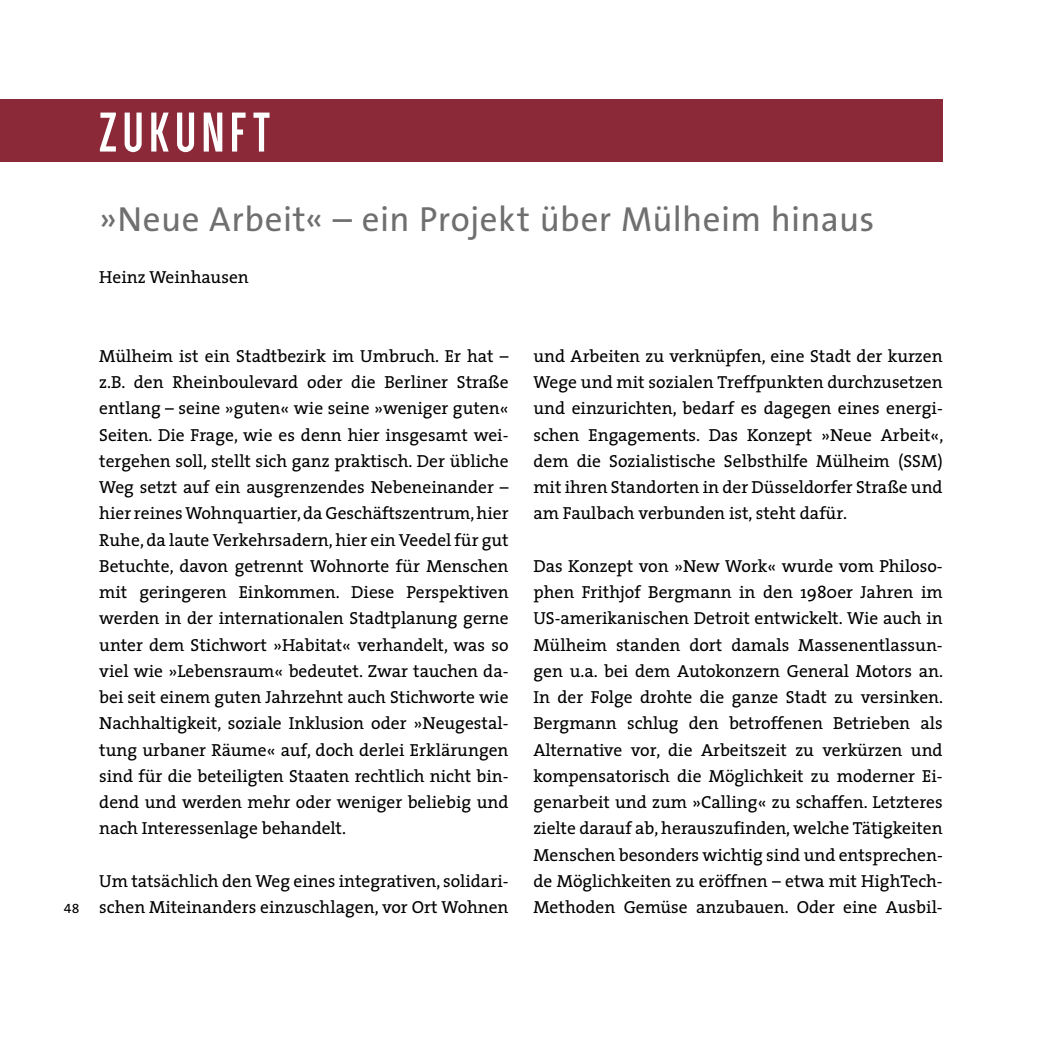
<style>
.page{position:relative;width:1042px;height:1042px;background:#fff}
.page>*{position:absolute;margin:0;border:0;box-sizing:border-box;transform-origin:0 0}
.t1{font:700 57.75px "Dense";letter-spacing:.095em;color:#fff}
.t2{font:35px "The Sans B5 Plain";letter-spacing:.01em;color:#706f6f}
.t3{font:17.5px/26.2px "The Serif Plain";color:#000;text-align:justify}
.t4{font:14px "The Sans B5 Plain";color:#000}
</style>
<div class="page">
<div style="left:0;top:99px;width:943px;height:62px;background:#8b2939"></div>
<h1 class="t1" style="left:99px;top:104px;width:172px">ZUKUNFT</h1>
<h2 class="t2" style="left:99px;top:200px;width:776px">»Neue Arbeit« – ein Projekt über Mülheim hinaus</h2>
<p class="t3" style="left:99px;top:263px;width:151px">Heinz Weinhausen</p>
<p class="t4" style="left:64px;top:901px;width:17px">48</p>
<p class="t3" style="left:99px;top:342px;width:411px">Mülheim ist ein Stadtbezirk im Umbruch. Er hat – z.B. den Rheinboulevard oder die Berliner Straße entlang – seine »guten« wie seine »weniger guten« Seiten. Die Frage, wie es denn hier insgesamt wei&shy;tergehen soll, stellt sich ganz praktisch. Der übliche Weg setzt auf ein ausgrenzendes Nebeneinander – hier reines Wohnquartier, da Geschäftszentrum, hier Ruhe, da laute Verkehrsadern, hier ein Veedel für gut Betuchte, davon getrennt Wohnorte für Menschen mit geringeren Einkommen. Diese Perspektiven werden in der internationalen Stadtplanung gerne unter dem Stichwort »Habitat« verhandelt, was so viel wie »Lebensraum« bedeutet. Zwar tauchen da&shy;bei seit einem guten Jahrzehnt auch Stichworte wie Nachhaltigkeit, soziale Inklusion oder »Neugestal&shy;tung urbaner Räume« auf, doch derlei Erklärungen sind für die beteiligten Staaten rechtlich nicht bin&shy;dend und werden mehr oder weniger beliebig und nach Interessenlage behandelt.</p>
<p class="t3" style="left:99px;top:867px;width:411px">Um tatsächlich den Weg eines integrativen, solidari&shy;schen Miteinanders einzuschlagen, vor Ort Wohnen</p>
<p class="t3" style="left:533px;top:342px;width:411px">und Arbeiten zu verknüpfen, eine Stadt der kurzen Wege und mit sozialen Treffpunkten durchzusetzen und einzurichten, bedarf es dagegen eines energi&shy;schen Engagements. Das Konzept »Neue Arbeit«, dem die Sozialistische Selbsthilfe Mülheim (SSM) mit ihren Standorten in der Düsseldorfer Straße und am Faulbach verbunden ist, steht dafür.</p>
<p class="t3" style="left:533px;top:552px;width:411px">Das Konzept von »New Work« wurde vom Philoso&shy;phen Frithjof Bergmann in den 1980er Jahren im US-amerikanischen Detroit entwickelt. Wie auch in Mülheim standen dort damals Massenentlassun&shy;gen u.a. bei dem Autokonzern General Motors an.<br>In der Folge drohte die ganze Stadt zu versinken.<br>Bergmann schlug den betroffenen Betrieben als Alternative vor, die Arbeitszeit zu verkürzen und kompensatorisch die Möglichkeit zu moderner Ei&shy;genarbeit und zum »Calling« zu schaffen. Letzteres zielte darauf ab, herauszufinden, welche Tätigkeiten Menschen besonders wichtig sind und entsprechen&shy;de Möglichkeiten zu eröffnen – etwa mit HighTech-Methoden Gemüse anzubauen. Oder eine Ausbil-</p>
</div>
